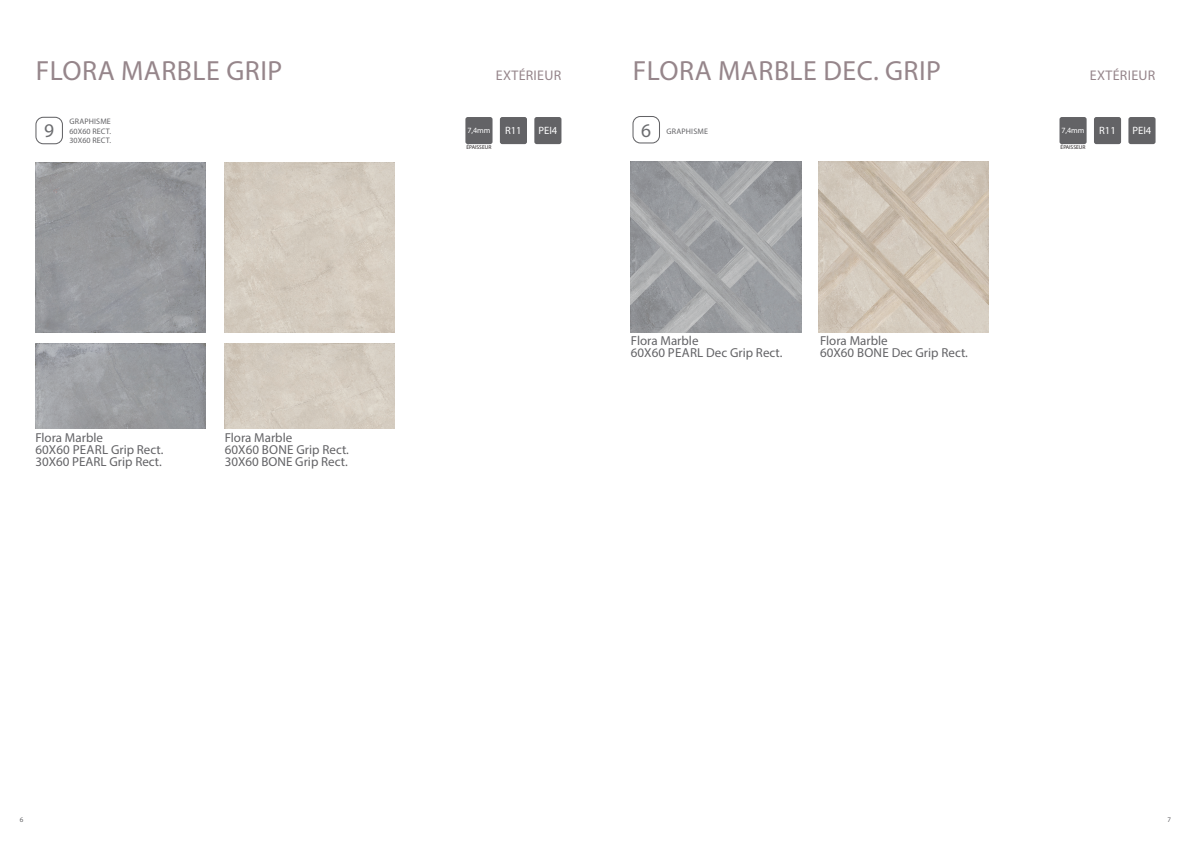
<style>
.page{position:relative;width:1191px;height:842px;background:#fff}
.page>*{position:absolute;margin:0;border:0;box-sizing:border-box;transform-origin:0 0}
.t1{font:27.8px "Myriad Pro";letter-spacing:.02em;color:#96868b}
.t2{font:19.4px "Myriad Pro";color:#6c6d70}
.t3{font:14px "Myriad Pro";letter-spacing:.02em;color:#96868b}
.t4{font:13px "Myriad Pro";color:#636366}
.t5{font:10.6px "Myriad Pro";color:#fff}
.t6{font:8px "Myriad Pro";letter-spacing:.02em;color:#636366}
.t7{font:8px "Myriad Pro";color:#fff}
.t8{font:7px "Myriad Pro";color:#636366}
.t9{font:5.6px "Myriad Pro";color:#231f20}
</style>
<div class="page">
<img style="left:35px;top:343px;width:171px;height:86px">
<img style="left:225px;top:343px;width:170px;height:86px">
<img style="left:35px;top:163px;width:171px;height:170px">
<img style="left:225px;top:163px;width:170px;height:170px">
<div style="left:35px;top:117px;width:28px;height:27px;border:1px solid #636366;border-radius:7px"></div>
<img style="left:818px;top:162px;width:170px;height:170px">
<img style="left:631px;top:162px;width:170px;height:170px">
<div style="left:632px;top:116px;width:28px;height:27px;border:1px solid #636366;border-radius:7px"></div>
<div style="left:500px;top:117px;width:27px;height:27px;background:#636366;border-radius:2px"></div>
<div style="left:1094px;top:117px;width:27px;height:27px;background:#636366;border-radius:2px"></div>
<div style="left:534px;top:117px;width:27px;height:27px;background:#636366;border-radius:2px"></div>
<div style="left:1128px;top:117px;width:27px;height:27px;background:#636366;border-radius:2px"></div>
<div style="left:465px;top:117px;width:27px;height:27px;background:#636366;border-radius:2px"></div>
<div style="left:1059px;top:117px;width:27px;height:27px;background:#636366;border-radius:2px"></div>
<p class="t1" style="left:36px;top:54px;width:248px">FLORA MARBLE GRIP</p>
<p class="t2" style="left:44px;top:119px;width:11px">9</p>
<p class="t6" style="left:70px;top:116px;width:43px">GRAPHISME</p>
<p class="t6" style="left:69px;top:126px;width:43px">60X60 RECT.</p>
<p class="t6" style="left:69px;top:136px;width:43px">30X60 RECT.</p>
<p class="t4" style="left:35px;top:429px;width:69px">Flora Marble</p>
<p class="t4" style="left:35px;top:441px;width:129px">60X60 PEARL Grip Rect.</p>
<p class="t4" style="left:35px;top:453px;width:128px">30X60 PEARL Grip Rect.</p>
<p class="t4" style="left:225px;top:429px;width:69px">Flora Marble</p>
<p class="t4" style="left:225px;top:441px;width:126px">60X60 BONE Grip Rect.</p>
<p class="t4" style="left:225px;top:453px;width:124px">30X60 BONE Grip Rect.</p>
<p class="t3" style="left:496px;top:66px;width:67px">EXTÉRIEUR</p>
<p class="t1" style="left:633px;top:54px;width:310px">FLORA MARBLE DEC. GRIP</p>
<p class="t3" style="left:1090px;top:67px;width:67px">EXTÉRIEUR</p>
<p class="t7" style="left:467px;top:126px;width:25px">7,4mm</p>
<p class="t5" style="left:505px;top:124px;width:18px">R11</p>
<p class="t5" style="left:538px;top:124px;width:20px">PEI4</p>
<p class="t2" style="left:641px;top:118px;width:11px">6</p>
<p class="t6" style="left:666px;top:126px;width:43px">GRAPHISME</p>
<p class="t7" style="left:1061px;top:126px;width:25px">7,4mm</p>
<p class="t5" style="left:1099px;top:124px;width:18px">R11</p>
<p class="t5" style="left:1132px;top:124px;width:20px">PEI4</p>
<p class="t9" style="left:466px;top:144px;width:26px">ÉPAISSEUR</p>
<p class="t9" style="left:1060px;top:144px;width:26px">ÉPAISSEUR</p>
<p class="t4" style="left:631px;top:333px;width:69px">Flora Marble</p>
<p class="t4" style="left:631px;top:345px;width:153px">60X60 PEARL Dec Grip Rect.</p>
<p class="t4" style="left:820px;top:333px;width:69px">Flora Marble</p>
<p class="t4" style="left:820px;top:345px;width:149px">60X60 BONE Dec Grip Rect.</p>
<p class="t8" style="left:20px;top:815px;width:5px">6</p>
<p class="t8" style="left:1167px;top:815px;width:5px">7</p>
</div>
